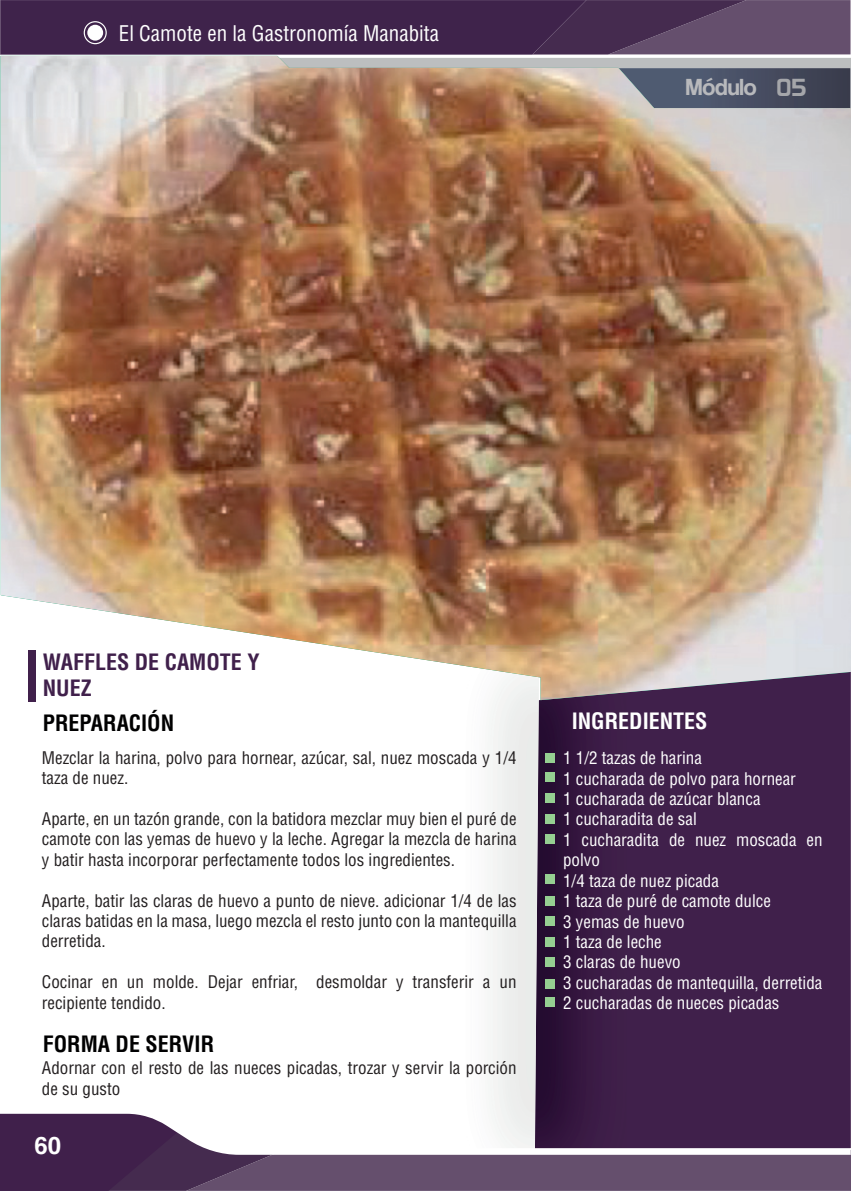
<style>
.page{position:relative;width:851px;height:1191px;background:#fff}
.page>*{position:absolute;margin:0;border:0;box-sizing:border-box;transform-origin:0 0}
.t1{font:24px "Coolvetica Rg";color:#b8b9bc}
.t2{font:700 24px "Helvetica cyr";color:#fff}
.t3{font:700 condensed 22px "Helvetica LT Std";color:#000001}
.t4{font:700 condensed 22px/26.4px "Helvetica LT Std";color:#40204b}
.t5{font:700 condensed 22px "Helvetica LT Std";color:#fff}
.t6{font:condensed 21px "Helvetica LT Std";color:#fff}
.t7{font:condensed 17px/20.4px "Helvetica LT Std";color:#231f20}
.t8{font:condensed 17px/20.4px "Helvetica LT Std";color:#fff}
.s1{font-family:"Prototype";color:#a5a6aa}
</style>
<div class="page">
<div style="left:626px;top:700px;width:224px;height:407px;background:#40204b"></div>
<img style="left:539px;top:700px;width:87px;height:407px">
<div style="left:490px;top:700px;width:49px;height:407px;background:#edeeed"></div>
<img style="left:534px;top:700px;width:4px;height:407px">
<svg style="left:0;top:1107px;width:851px;height:84px"></svg>
<svg style="left:0;top:0;width:850px;height:56px;background:#4d3358"></svg>
<img style="left:0;top:56px;width:850px;height:644px">
<div style="left:28px;top:649px;width:8px;height:52px;background:#40204b"></div>
<div style="left:545px;top:772px;width:9px;height:9px;background:#95cf91"></div>
<div style="left:545px;top:753px;width:9px;height:9px;background:#95cf91"></div>
<div style="left:545px;top:793px;width:9px;height:10px;background:#95cf91"></div>
<div style="left:545px;top:814px;width:9px;height:10px;background:#95cf91"></div>
<div style="left:545px;top:834px;width:9px;height:9px;background:#95cf91"></div>
<div style="left:545px;top:874px;width:9px;height:10px;background:#95cf91"></div>
<div style="left:545px;top:896px;width:9px;height:9px;background:#95cf91"></div>
<div style="left:545px;top:916px;width:9px;height:9px;background:#95cf91"></div>
<div style="left:545px;top:937px;width:9px;height:9px;background:#95cf91"></div>
<div style="left:545px;top:979px;width:9px;height:9px;background:#95cf91"></div>
<div style="left:545px;top:957px;width:9px;height:10px;background:#95cf91"></div>
<div style="left:545px;top:997px;width:9px;height:9px;background:#95cf91"></div>
<p class="t6" style="left:119px;top:20px;width:321px">El Camote en la Gastronomía Manabita</p>
<h1 class="t1" style="left:685px;top:73px;width:122px">Módulo <span class="s1">05</span></h1>
<p class="t4" style="left:43px;top:648px;width:218px">WAFFLES DE CAMOTE Y<br>NUEZ</p>
<p class="t3" style="left:43px;top:709px;width:133px">PREPARACIÓN</p>
<p class="t5" style="left:571px;top:706px;width:137px">INGREDIENTES</p>
<p class="t7" style="left:42px;top:747px;width:476px">Mezclar la harina, polvo para hornear, azúcar, sal, nuez moscada y 1/4 taza de nuez.</p>
<p class="t7" style="left:42px;top:808px;width:476px;text-align:justify">Aparte, en un tazón grande, con la batidora mezclar muy bien el puré de camote con las yemas de huevo y la leche. Agregar la mezcla de harina y batir hasta incorporar perfectamente todos los ingredientes.</p>
<p class="t7" style="left:42px;top:890px;width:476px;text-align:justify">Aparte, batir las claras de huevo a punto de nieve. adicionar 1/4 de las claras batidas en la masa, luego mezcla el resto junto con la mantequilla derretida.</p>
<p class="t7" style="left:42px;top:971px;width:476px">Cocinar en un molde. Dejar enfriar, desmoldar y transferir a un recipiente tendido.</p>
<p class="t3" style="left:43px;top:1029px;width:173px">FORMA DE SERVIR</p>
<p class="t7" style="left:42px;top:1057px;width:476px">Adornar con el resto de las nueces picadas, trozar y servir la porción de su gusto</p>
<h1 class="t2" style="left:34px;top:1131px;width:28px">60</h1>
<p class="t8" style="left:563px;top:747px;width:261px">1 1/2 tazas de harina<br>1 cucharada de polvo para hornear<br>1 cucharada de azúcar blanca<br>1 cucharadita de sal<br>1 cucharadita de nuez moscada en polvo<br>1/4 taza de nuez picada<br>1 taza de puré de camote dulce<br>3 yemas de huevo<br>1 taza de leche<br>3 claras de huevo<br>3 cucharadas de mantequilla, derretida<br>2 cucharadas de nueces picadas</p>
</div>
